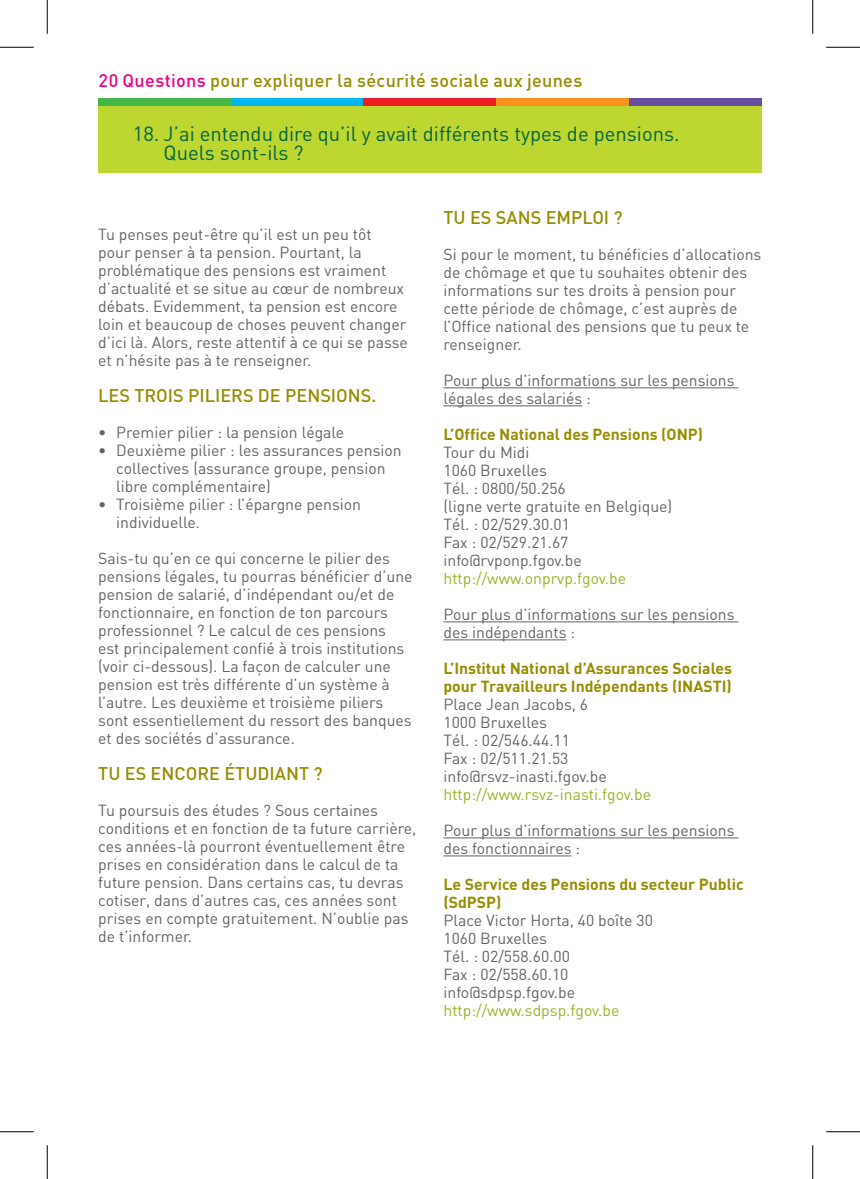
<style>
.page{position:relative;width:860px;height:1179px;background:#fff}
.page>*{position:absolute;margin:0;border:0;box-sizing:border-box;transform-origin:0 0}
.t1{font:20.25px/19.1px "DIN";color:#026442}
.t2{font:500 18px "DIN";color:#968d00}
.t3{font:500 18px "DIN";letter-spacing:.02em;color:#968d00}
.t4{font:15.75px/18px "DIN";color:#636366}
.t5{font:700 15.75px/18px "DIN";color:#968d00}
.t6{font:15.75px "DIN";color:#9cb226}
.s1{color:#ed028c}
</style>
<div class="page">
<div style="left:98px;top:98px;width:664px;height:75px;background:#bed630"></div>
<hr style="left:443px;top:387px;width:295px;height:1px;background:#636366">
<hr style="left:443px;top:405px;width:139px;height:1px;background:#636366">
<hr style="left:443px;top:621px;width:295px;height:1px;background:#636366">
<hr style="left:443px;top:639px;width:123px;height:1px;background:#636366">
<hr style="left:443px;top:837px;width:295px;height:1px;background:#636366">
<hr style="left:443px;top:855px;width:128px;height:1px;background:#636366">
<div style="left:98px;top:98px;width:133px;height:8px;background:#45b749"></div>
<div style="left:231px;top:98px;width:133px;height:8px;background:#00b5f0"></div>
<div style="left:364px;top:98px;width:132px;height:8px;background:#ee1d23"></div>
<div style="left:496px;top:98px;width:133px;height:8px;background:#f7931d"></div>
<div style="left:629px;top:98px;width:133px;height:8px;background:#6850a1"></div>
<hr style="left:0;top:47px;width:34px;height:1px;background:#000">
<hr style="left:826px;top:47px;width:34px;height:1px;background:#000">
<hr style="left:0;top:1131px;width:34px;height:1px;background:#000">
<hr style="left:826px;top:1131px;width:34px;height:1px;background:#000">
<hr style="left:47px;top:0;width:1px;height:34px;background:#000">
<hr style="left:47px;top:1145px;width:1px;height:34px;background:#000">
<hr style="left:812px;top:0;width:1px;height:34px;background:#000">
<hr style="left:812px;top:1145px;width:1px;height:34px;background:#000">
<p class="t3" style="left:99px;top:69px;width:485px"><span class="s1">20 Questions</span> pour expliquer la sécurité sociale aux jeunes</p>
<p class="t1" style="left:164px;top:124px;width:518px;text-indent:-31px">18. J’ai entendu dire qu’il y avait différents types de pensions.<br>Quels sont-ils ?</p>
<p class="t4" style="left:98px;top:225px;width:311px">Tu penses peut-être qu’il est un peu tôt pour penser à ta pension. Pourtant, la problématique des pensions est vraiment d’actualité et se situe au cœur de nombreux débats. Evidemment, ta pension est encore loin et beaucoup de choses peuvent changer d’ici là. Alors, reste attentif à ce qui se passe et n’hésite pas à te renseigner.</p>
<p class="t2" style="left:98px;top:384px;width:280px">LES TROIS PILIERS DE PENSIONS.</p>
<p class="t4" style="left:98px;top:423px;width:247px">• Premier pilier : la pension légale</p>
<p class="t4" style="left:116px;top:441px;width:287px;text-indent:-18px">• Deuxième pilier : les assurances pension collectives (assurance groupe, pension libre complémentaire)</p>
<p class="t4" style="left:116px;top:495px;width:246px;text-indent:-18px">• Troisième pilier : l’épargne pension individuelle.</p>
<p class="t4" style="left:98px;top:549px;width:316px">Sais-tu qu’en ce qui concerne le pilier des pensions légales, tu pourras bénéficier d’une pension de salarié, d’indépendant ou/et de fonctionnaire, en fonction de ton parcours professionnel ? Le calcul de ces pensions<br>est principalement confié à trois institutions (voir ci-dessous). La façon de calculer une pension est très différente d’un système à l’autre. Les deuxième et troisième piliers sont essentiellement du ressort des banques et des sociétés d’assurance.</p>
<p class="t2" style="left:98px;top:762px;width:226px">TU ES ENCORE ÉTUDIANT ?</p>
<p class="t4" style="left:98px;top:801px;width:320px">Tu poursuis des études ? Sous certaines conditions et en fonction de ta future carrière, ces années-là pourront éventuellement être prises en considération dans le calcul de ta future pension. Dans certains cas, tu devras cotiser, dans d’autres cas, ces années sont prises en compte gratuitement. N’oublie pas de t’informer.</p>
<p class="t2" style="left:443px;top:206px;width:181px">TU ES SANS EMPLOI ?</p>
<p class="t4" style="left:443px;top:245px;width:319px">Si pour le moment, tu bénéficies d’allocations de chômage et que tu souhaites obtenir des informations sur tes droits à pension pour cette période de chômage, c’est auprès de l’Office national des pensions que tu peux te renseigner.</p>
<p class="t4" style="left:443px;top:371px;width:292px">Pour plus d’informations sur les pensions légales des salariés :</p>
<p class="t5" style="left:443px;top:424px;width:261px">L’Office National des Pensions (ONP)</p>
<p class="t4" style="left:443px;top:443px;width:230px">Tour du Midi<br>1060 Bruxelles<br>Tél. : 0800/50.256<br>(ligne verte gratuite en Belgique)<br>Tél. : 02/529.30.01<br>Fax : 02/529.21.67 info@rvponp.fgov.be</p>
<p class="t6" style="left:443px;top:568px;width:184px">http://www.onprvp.fgov.be</p>
<p class="t4" style="left:443px;top:605px;width:292px">Pour plus d’informations sur les pensions des indépendants :</p>
<p class="t5" style="left:443px;top:658px;width:290px">L’Institut National d’Assurances Sociales pour Travailleurs Indépendants (INASTI)</p>
<p class="t4" style="left:443px;top:695px;width:165px">Place Jean Jacobs, 6<br>1000 Bruxelles<br>Tél. : 02/546.44.11<br>Fax : 02/511.21.53 info@rsvz-inasti.fgov.be</p>
<p class="t6" style="left:443px;top:784px;width:209px">http://www.rsvz-inasti.fgov.be</p>
<p class="t4" style="left:443px;top:821px;width:292px">Pour plus d’informations sur les pensions des fonctionnaires :</p>
<p class="t5" style="left:443px;top:874px;width:302px">Le Service des Pensions du secteur Public (SdPSP)</p>
<p class="t4" style="left:443px;top:911px;width:211px">Place Victor Horta, 40 boîte 30<br>1060 Bruxelles<br>Tél. : 02/558.60.00<br>Fax : 02/558.60.10 info@sdpsp.fgov.be</p>
<p class="t6" style="left:443px;top:1000px;width:177px">http://www.sdpsp.fgov.be</p>
</div>
